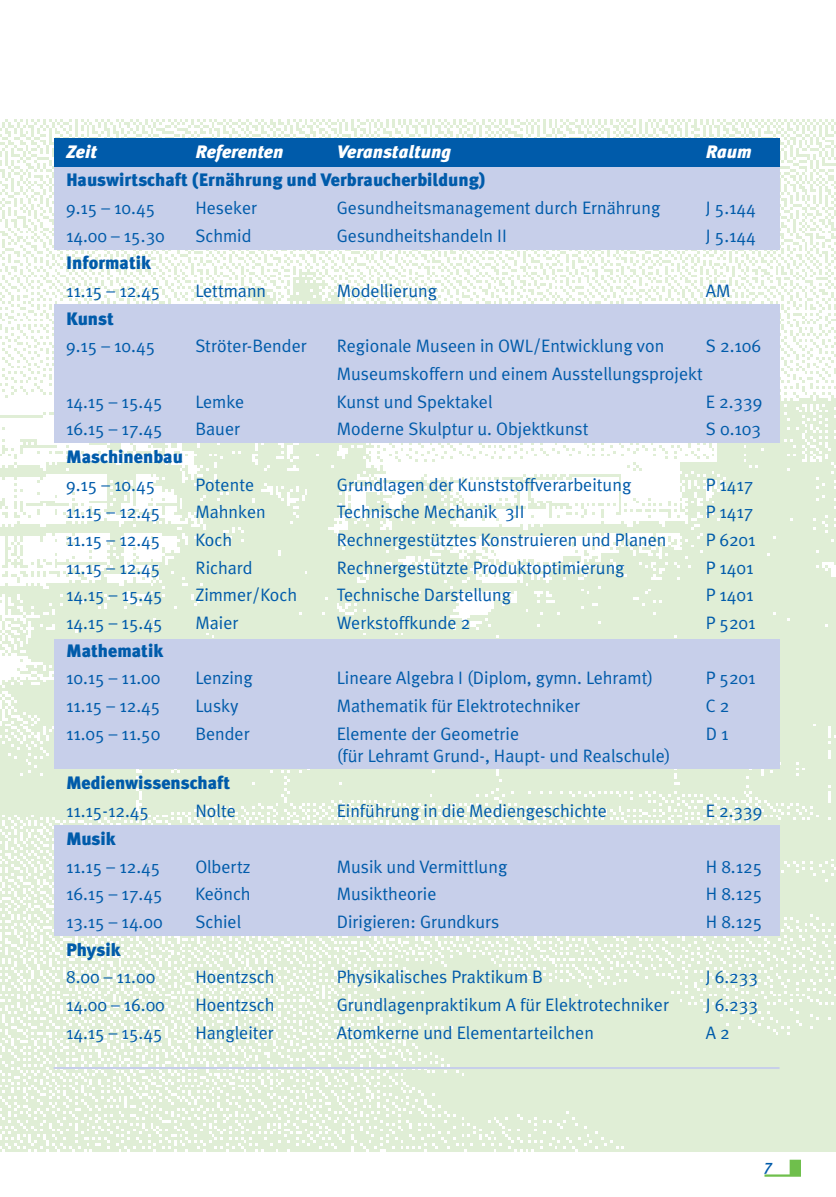
<style>
.page{position:relative;width:836px;height:1197px;background:#fff}
.page>*{position:absolute;margin:0;border:0;box-sizing:border-box;transform-origin:0 0}
.t1{font:18px "Meta Plus Normal";color:#005baa}
.t2{font:900 18px "Meta Plus";color:#005baa}
.t3{font:italic 900 18px "Meta Plus";color:#fff}
.t4{font:italic 500 16px "Meta Plus";color:#005baa}
</style>
<div class="page">
<img style="left:0;top:119px;width:836px;height:1032px">
<div style="left:54px;top:166px;width:725px;height:83px;background:#c7cfea"></div>
<div style="left:54px;top:304px;width:725px;height:138px;background:#c7cfea"></div>
<div style="left:54px;top:639px;width:725px;height:130px;background:#c7cfea"></div>
<div style="left:54px;top:138px;width:725px;height:29px;background:#005baa"></div>
<div style="left:54px;top:825px;width:725px;height:110px;background:#c7cfea"></div>
<svg style="left:764px;top:1159px;width:37px;height:17px"></svg>
<hr style="left:54px;top:1067px;width:725px;height:2px;background:#c7cfea">
<p class="t3" style="left:66px;top:146px;width:33px">Zeit</p>
<p class="t3" style="left:195px;top:146px;width:89px">Referenten</p>
<p class="t3" style="left:337px;top:146px;width:115px">Veranstaltung</p>
<p class="t3" style="left:706px;top:146px;width:47px">Raum</p>
<p class="t2" style="left:66px;top:173px;width:421px">Hauswirtschaft (Ernährung und Verbraucherbildung)</p>
<p class="t1" style="left:66px;top:201px;width:91px">9.15 – 10.45</p>
<p class="t1" style="left:195px;top:201px;width:63px">Heseker</p>
<p class="t1" style="left:337px;top:201px;width:325px">Gesundheitsmanagement durch Ernährung</p>
<p class="t1" style="left:706px;top:201px;width:51px">J 5.144</p>
<p class="t1" style="left:66px;top:229px;width:100px">14.00 – 15.30</p>
<p class="t1" style="left:195px;top:229px;width:58px">Schmid</p>
<p class="t1" style="left:337px;top:229px;width:172px">Gesundheitshandeln II</p>
<p class="t1" style="left:706px;top:229px;width:51px">J 5.144</p>
<p class="t2" style="left:66px;top:256px;width:87px">Informatik</p>
<p class="t1" style="left:66px;top:284px;width:96px">11.15 – 12.45</p>
<p class="t1" style="left:195px;top:284px;width:72px">Lettmann</p>
<p class="t1" style="left:337px;top:284px;width:102px">Modellierung</p>
<p class="t1" style="left:706px;top:284px;width:26px">AM</p>
<p class="t2" style="left:66px;top:312px;width:49px">Kunst</p>
<p class="t1" style="left:66px;top:339px;width:91px">9.15 – 10.45</p>
<p class="t1" style="left:195px;top:339px;width:113px">Ströter-Bender</p>
<p class="t1" style="left:337px;top:339px;width:329px">Regionale Museen in OWL/Entwicklung von</p>
<p class="t1" style="left:706px;top:339px;width:57px">S 2.106</p>
<p class="t1" style="left:337px;top:367px;width:368px">Museumskoffern und einem Ausstellungsprojekt</p>
<p class="t1" style="left:66px;top:395px;width:98px">14.15 – 15.45</p>
<p class="t1" style="left:195px;top:395px;width:51px">Lemke</p>
<p class="t1" style="left:337px;top:395px;width:157px">Kunst und Spektakel</p>
<p class="t1" style="left:706px;top:395px;width:58px">E 2.339</p>
<p class="t1" style="left:66px;top:422px;width:98px">16.15 – 17.45</p>
<p class="t1" style="left:195px;top:422px;width:46px">Bauer</p>
<p class="t1" style="left:337px;top:422px;width:253px">Moderne Skulptur u. Objektkunst</p>
<p class="t1" style="left:706px;top:422px;width:57px">S 0.103</p>
<p class="t2" style="left:66px;top:450px;width:118px">Maschinenbau</p>
<p class="t1" style="left:66px;top:478px;width:91px">9.15 – 10.45</p>
<p class="t1" style="left:195px;top:478px;width:60px">Potente</p>
<p class="t1" style="left:337px;top:478px;width:296px">Grundlagen der Kunststoffverarbeitung</p>
<p class="t1" style="left:706px;top:478px;width:49px">P 1417</p>
<p class="t1" style="left:66px;top:505px;width:96px">11.15 – 12.45</p>
<p class="t1" style="left:195px;top:505px;width:72px">Mahnken</p>
<p class="t1" style="left:337px;top:505px;width:189px">Technische Mechanik 3II</p>
<p class="t1" style="left:706px;top:505px;width:49px">P 1417</p>
<p class="t1" style="left:66px;top:533px;width:96px">11.15 – 12.45</p>
<p class="t1" style="left:195px;top:533px;width:38px">Koch</p>
<p class="t1" style="left:337px;top:533px;width:331px">Rechnergestütztes Konstruieren und Planen</p>
<p class="t1" style="left:706px;top:533px;width:51px">P 6201</p>
<p class="t1" style="left:66px;top:561px;width:96px">11.15 – 12.45</p>
<p class="t1" style="left:195px;top:561px;width:59px">Richard</p>
<p class="t1" style="left:337px;top:561px;width:289px">Rechnergestützte Produktoptimierung</p>
<p class="t1" style="left:706px;top:561px;width:49px">P 1401</p>
<p class="t1" style="left:66px;top:588px;width:98px">14.15 – 15.45</p>
<p class="t1" style="left:195px;top:588px;width:103px">Zimmer/Koch</p>
<p class="t1" style="left:337px;top:588px;width:176px">Technische Darstellung</p>
<p class="t1" style="left:706px;top:588px;width:49px">P 1401</p>
<p class="t1" style="left:66px;top:616px;width:98px">14.15 – 15.45</p>
<p class="t1" style="left:195px;top:616px;width:45px">Maier</p>
<p class="t1" style="left:337px;top:616px;width:135px">Werkstoffkunde 2</p>
<p class="t1" style="left:706px;top:616px;width:51px">P 5201</p>
<p class="t2" style="left:66px;top:644px;width:99px">Mathematik</p>
<p class="t1" style="left:66px;top:671px;width:96px">10.15 – 11.00</p>
<p class="t1" style="left:195px;top:671px;width:59px">Lenzing</p>
<p class="t1" style="left:337px;top:671px;width:318px">Lineare Algebra I (Diplom, gymn. Lehramt)</p>
<p class="t1" style="left:706px;top:671px;width:51px">P 5201</p>
<p class="t1" style="left:66px;top:699px;width:96px">11.15 – 12.45</p>
<p class="t1" style="left:195px;top:699px;width:45px">Lusky</p>
<p class="t1" style="left:337px;top:699px;width:245px">Mathematik für Elektrotechniker</p>
<p class="t1" style="left:706px;top:699px;width:25px">C 2</p>
<p class="t1" style="left:66px;top:727px;width:96px">11.05 – 11.50</p>
<p class="t1" style="left:195px;top:727px;width:56px">Bender</p>
<p class="t1" style="left:337px;top:727px;width:184px">Elemente der Geometrie</p>
<p class="t1" style="left:706px;top:727px;width:24px">D 1</p>
<p class="t1" style="left:337px;top:749px;width:335px">(für Lehramt Grund-, Haupt- und Realschule)</p>
<p class="t2" style="left:66px;top:776px;width:166px">Medienwissenschaft</p>
<p class="t1" style="left:66px;top:804px;width:84px">11.15-12.45</p>
<p class="t1" style="left:195px;top:804px;width:42px">Nolte</p>
<p class="t1" style="left:337px;top:804px;width:272px">Einführung in die Mediengeschichte</p>
<p class="t1" style="left:706px;top:804px;width:58px">E 2.339</p>
<p class="t2" style="left:66px;top:832px;width:51px">Musik</p>
<p class="t1" style="left:66px;top:859px;width:96px">11.15 – 12.45</p>
<p class="t1" style="left:195px;top:859px;width:57px">Olbertz</p>
<p class="t1" style="left:337px;top:859px;width:172px">Musik und Vermittlung</p>
<p class="t1" style="left:706px;top:859px;width:58px">H 8.125</p>
<p class="t1" style="left:66px;top:887px;width:98px">16.15 – 17.45</p>
<p class="t1" style="left:195px;top:887px;width:57px">Keönch</p>
<p class="t1" style="left:337px;top:887px;width:101px">Musiktheorie</p>
<p class="t1" style="left:706px;top:887px;width:58px">H 8.125</p>
<p class="t1" style="left:66px;top:915px;width:98px">13.15 – 14.00</p>
<p class="t1" style="left:195px;top:915px;width:47px">Schiel</p>
<p class="t1" style="left:337px;top:915px;width:164px">Dirigieren: Grundkurs</p>
<p class="t1" style="left:706px;top:915px;width:58px">H 8.125</p>
<p class="t2" style="left:66px;top:942px;width:56px">Physik</p>
<p class="t1" style="left:66px;top:970px;width:91px">8.00 – 11.00</p>
<p class="t1" style="left:195px;top:970px;width:81px">Hoentzsch</p>
<p class="t1" style="left:337px;top:970px;width:208px">Physikalisches Praktikum B</p>
<p class="t1" style="left:706px;top:970px;width:54px">J 6.233</p>
<p class="t1" style="left:66px;top:998px;width:100px">14.00 – 16.00</p>
<p class="t1" style="left:195px;top:998px;width:81px">Hoentzsch</p>
<p class="t1" style="left:337px;top:998px;width:334px">Grundlagenpraktikum A für Elektrotechniker</p>
<p class="t1" style="left:706px;top:998px;width:54px">J 6.233</p>
<p class="t1" style="left:66px;top:1025px;width:98px">14.15 – 15.45</p>
<p class="t1" style="left:195px;top:1025px;width:80px">Hangleiter</p>
<p class="t1" style="left:337px;top:1025px;width:259px">Atomkerne und Elementarteilchen</p>
<p class="t1" style="left:706px;top:1025px;width:25px">A 2</p>
<p class="t4" style="left:764px;top:1160px;width:9px">7</p>
</div>
